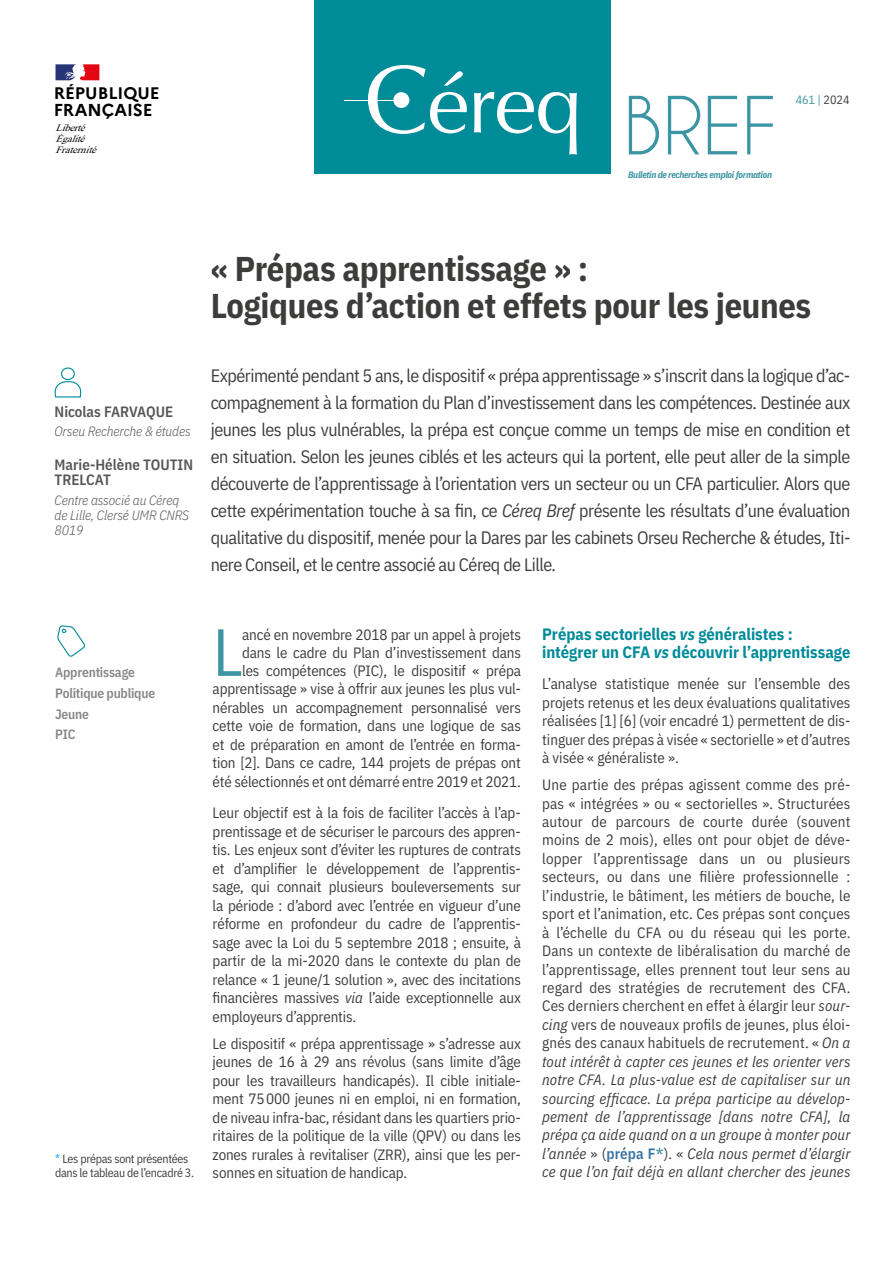
<style>
.page{position:relative;width:893px;height:1263px;background:#fff}
.page>*{position:absolute;margin:0;border:0;box-sizing:border-box;transform-origin:0 0}
.t1{font:75px "Caviar Dreams";color:#3c95a2}
.t2{font:66.6px "IBM Plex Sans Cond";color:#3c95a2}
.t3{font:700 34.5px/37.5px "IBM Plex Sans Cond";letter-spacing:-.01em;color:#3c3c3b}
.t4{font:18px/27px "IBM Plex Sans Cond";letter-spacing:-.025em;color:#3c3c3b;text-align:justify}
.t5{font:700 17.25px "Marianne";color:#000}
.t6{font:700 16.65px "Marianne";color:#000}
.t7{font:700 16.5px/18.5px "IBM Plex Sans Cond";letter-spacing:-.005em;color:#008b99}
.t8{font:15px/18.5px "IBM Plex Sans Cond";letter-spacing:-.01em;color:#3c3c3b;text-align:justify}
.t9{font:600 15px/15px "IBM Plex Sans Cond";color:#575756}
.t10{font:italic 300 13.5px/15px "IBM Plex Sans Cond";letter-spacing:-.01em;color:#575756}
.t11{font:600 13.5px/20.7px "IBM Plex Sans Cond";letter-spacing:-.015em;color:#878787}
.t12{font:12px/13.5px "IBM Plex Sans Cond";letter-spacing:-.025em;color:#3c3c3b}
.t13{font:12px "IBM Plex Sans Cond";color:#3c95a2}
.t14{font:italic 9.75px/10.2px "Mongolian Baiti";color:#000;scale:1.06 1}
.t15{font:italic 700 9.3px "IBM Plex Sans Cond";letter-spacing:-.03em;color:#3c95a2}
.s1{color:#3c3c3b}
.s2{font-style:italic}
.s3{color:#00a8e7}
.s4{font-weight:600;color:#3b72a3}
.s5{font-weight:600;color:#3c95a2}
</style>
<div class="page">
<svg style="left:57px;top:625px;width:28px;height:32px"></svg>
<div style="left:61px;top:367px;width:14px;height:13px;border:1px solid #008b99;border-radius:50%"></div>
<svg style="left:54px;top:380px;width:28px;height:18px"></svg>
<svg style="left:56px;top:64px;width:43px;height:16px"></svg>
<div style="left:314px;top:0;width:297px;height:173px;background:#008b99"></div>
<hr style="left:344px;top:100px;width:62px;height:1px;background:#fff">
<svg style="left:368px;top:65px;width:99px;height:69px"></svg>
<svg style="left:474px;top:92px;width:103px;height:63px"></svg>
<div style="left:393px;top:92px;width:16px;height:16px;background:#fff;border-radius:50%"></div>
<p class="t6" style="left:54px;top:83px;width:108px">RÉPUBLIQUE</p>
<p class="t5" style="left:54px;top:100px;width:101px">FRANÇAISE</p>
<h1 class="t1" style="left:623px;top:85px;width:156px">BREF</h1>
<p class="t15" style="left:628px;top:167px;width:145px">Bulletin de recherches emploi formation</p>
<p class="t14" style="left:56px;top:123px;width:33px">Liberté<br>Égalité</p>
<p class="t14" style="left:56px;top:145px;width:44px">Fraternité</p>
<p class="t13" style="left:796px;top:91px;width:55px">461 | <span class="s1">2024</span></p>
<p class="t9" style="left:55px;top:403px;width:120px">Nicolas FARVAQUE</p>
<p class="t10" style="left:55px;top:423px;width:138px">Orseu Recherche &amp; études</p>
<p class="t9" style="left:55px;top:456px;width:140px">Marie-Hélène TOUTIN<br>TRELCAT</p>
<p class="t10" style="left:55px;top:491px;width:136px">Centre associé au Céreq de Lille, Clersé UMR CNRS<br>8019</p>
<h3 class="t3" style="left:211px;top:247px;width:602px">« Prépas apprentissage » :<br>Logiques d’action et effets pour les jeunes</h3>
<p class="t4" style="left:211px;top:360px;width:641px">Expérimenté pendant 5 ans, le dispositif « prépa apprentissage » s’inscrit dans la logique d’ac&shy;compagnement à la formation du Plan d’investissement dans les compétences. Destinée aux jeunes les plus vulnérables, la prépa est conçue comme un temps de mise en condition et en situation. Selon les jeunes ciblés et les acteurs qui la portent, elle peut aller de la simple découverte de l’apprentissage à l’orientation vers un secteur ou un CFA particulier. Alors que cette expérimentation touche à sa fin, ce <span class="s2">Céreq Bref</span> présente les résultats d’une évaluation qualitative du dispositif, menée pour la Dares par les cabinets Orseu Recherche &amp; études, Iti&shy;nere Conseil, et le centre associé au Céreq de Lille.</p>
<p class="t11" style="left:55px;top:661px;width:102px">Apprentissage<br>Politique publique<br>Jeune<br>PIC</p>
<p class="t12" style="left:55px;top:1151px;width:140px"><span class="s3">*</span> Les prépas sont présentées dans le tableau de l’encadré 3.</p>
<p class="t8" style="left:213px;top:624px;width:310px;text-align:right">ancé en novembre 2018 par un appel à projets dans le cadre du Plan d’investissement dans<br>les compétences (PIC), le dispositif « prépa apprentissage » vise à offrir aux jeunes les plus vul&shy;nérables un accompagnement personnalisé vers cette voie de formation, dans une logique de sas et de préparation en amont de l’entrée en forma&shy;tion [2]. Dans ce cadre, 144 projets de prépas ont été sélectionnés et ont démarré entre 2019 et 2021.</p>
<p class="t8" style="left:213px;top:802px;width:310px">Leur objectif est à la fois de faciliter l’accès à l’ap&shy;prentissage et de sécuriser le parcours des appren&shy;tis. Les enjeux sont d’éviter les ruptures de contrats et d’amplifier le développement de l’apprentis&shy;sage, qui connait plusieurs bouleversements sur la période : d’abord avec l’entrée en vigueur d’une réforme en profondeur du cadre de l’apprentis&shy;sage avec la Loi du 5 septembre 2018 ; ensuite, à partir de la mi-2020 dans le contexte du plan de relance « 1 jeune/1 solution », avec des incitations financières massives <span class="s2">via</span> l’aide exceptionnelle aux employeurs d’apprentis.</p>
<p class="t8" style="left:213px;top:1033px;width:310px">Le dispositif « prépa apprentissage » s’adresse aux jeunes de 16 à 29 ans révolus (sans limite d’âge pour les travailleurs handicapés). Il cible initiale&shy;ment 75000 jeunes ni en emploi, ni en formation, de niveau infra-bac, résidant dans les quartiers prio&shy;ritaires de la politique de la ville (QPV) ou dans les zones rurales à revitaliser (ZRR), ainsi que les per&shy;sonnes en situation de handicap.</p>
<h2 class="t2" style="left:213px;top:601px;width:32px">L</h2>
<p class="t7" style="left:542px;top:623px;width:310px">Prépas sectorielles <span class="s2">vs</span> généralistes : intégrer un CFA <span class="s2">vs</span> découvrir l’apprentissage</p>
<p class="t8" style="left:542px;top:674px;width:310px">L’analyse statistique menée sur l’ensemble des projets retenus et les deux évaluations qualitatives réalisées [1] [6] (voir encadré 1) permettent de dis&shy;tinguer des prépas à visée « sectorielle » et d’autres à visée « généraliste ».</p>
<p class="t8" style="left:542px;top:774px;width:310px">Une partie des prépas agissent comme des pré&shy;pas « intégrées » ou « sectorielles ». Structurées autour de parcours de courte durée (souvent moins de 2 mois), elles ont pour objet de déve&shy;lopper l’apprentissage dans un ou plusieurs secteurs, ou dans une filière professionnelle : l’industrie, le bâtiment, les métiers de bouche, le sport et l’animation, etc. Ces prépas sont conçues à l’échelle du CFA ou du réseau qui les porte.<br>Dans un contexte de libéralisation du marché de l’apprentissage, elles prennent tout leur sens au regard des stratégies de recrutement des CFA.<br>Ces derniers cherchent en effet à élargir leur <span class="s2">sour&shy;cing</span> vers de nouveaux profils de jeunes, plus éloi&shy;gnés des canaux habituels de recrutement. « <span class="s2">On a tout intérêt à capter ces jeunes et les orienter vers notre CFA. La plus-value est de capitaliser sur un sourcing efficace. La prépa participe au dévelop&shy;pement de l’apprentissage [dans notre CFA], la prépa ça aide quand on a un groupe à monter pour l’année</span> » (<span class="s4">prépa F</span><span class="s5">*</span>). « <span class="s2">Cela nous permet d’élargir ce que l’on fait déjà en allant chercher des jeunes</span></p>
</div>
